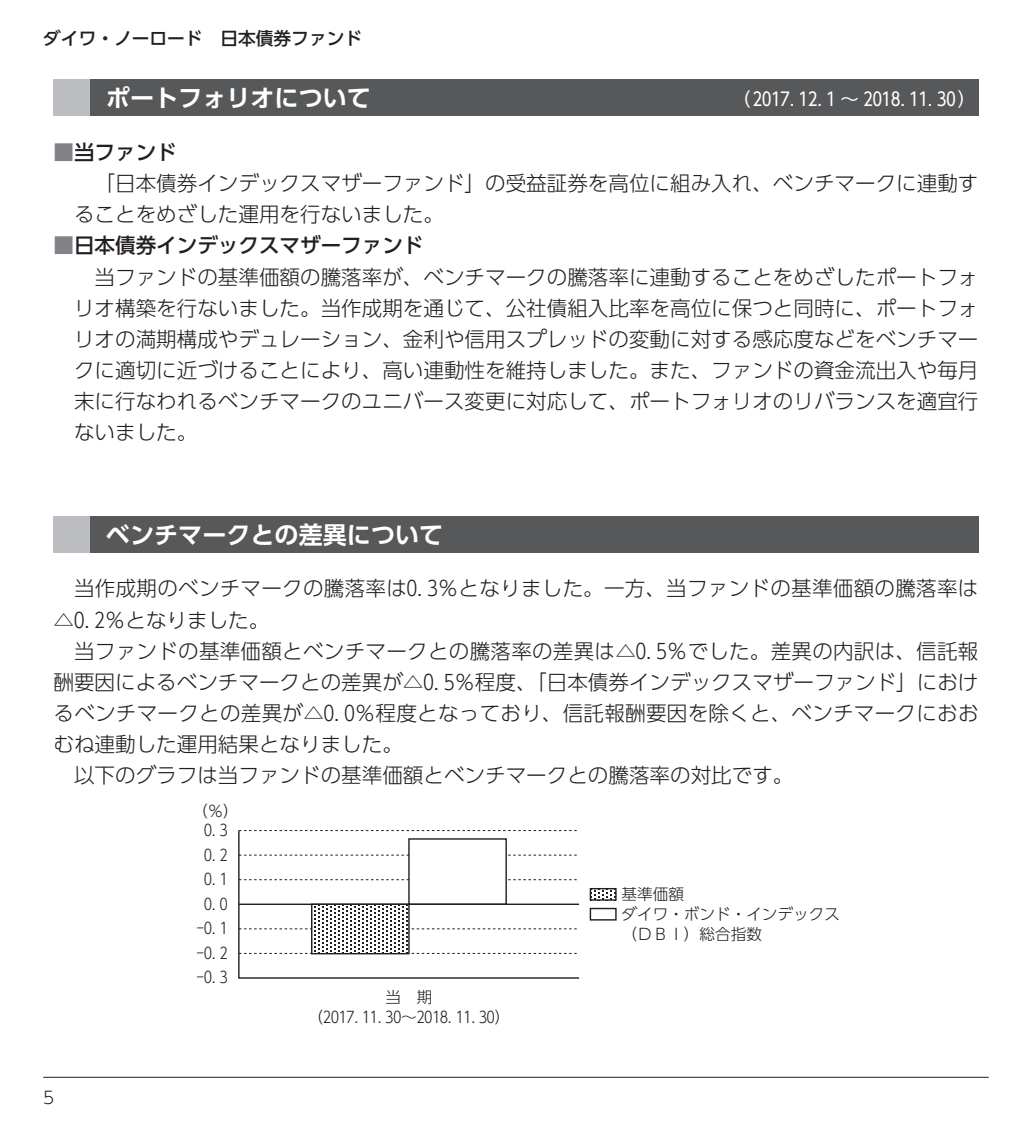
<style>
.page{position:relative;width:1032px;height:1134px;background:#fff}
.page>*{position:absolute;margin:0;border:0;box-sizing:border-box;transform-origin:0 0}
.t1{font:700 24px "UD Shin Go Pro De";color:#fff}
.t2{font:300 20.6px/31.2px "UD Shin Go Pro";color:#231f20}
.t3{font:500 20.6px "UD Shin Go Pro";color:#231f20}
.t4{font:18.4px "UD Shin Go Pro";color:#fff}
.t5{font:500 17.8px "UD Shin Go Pro";color:#231f20}
.t6{font:300 17px "UD Shin Go Pro";color:#231f20}
.t7{font:300 15.6px/24.6px "UD Shin Go Pro";color:#231f20;text-align:center}
.s1{color:#808285}
</style>
<div class="page">
<hr style="left:43px;top:1077px;width:946px;height:1px;background:#231f20">
<svg style="left:238px;top:830px;width:342px;height:149px"></svg>
<svg style="left:594px;top:890px;width:21px;height:9px"></svg>
<div style="left:590px;top:888px;width:27px;height:13px;border:1px solid #231f20"></div>
<div style="left:590px;top:908px;width:27px;height:12px;border:1px solid #231f20"></div>
<div style="left:54px;top:516px;width:924px;height:37px;background:#57585a"></div>
<div style="left:54px;top:516px;width:36px;height:37px;background:#bcbdc0"></div>
<div style="left:54px;top:79px;width:924px;height:37px;background:#57585a"></div>
<div style="left:54px;top:79px;width:36px;height:37px;background:#bcbdc0"></div>
<p class="t5" style="left:43px;top:24px;width:320px">ダイワ・ノーロード　日本債券ファンド</p>
<p class="t1" style="left:106px;top:78px;width:267px">ポートフォリオについて</p>
<p class="t4" style="left:732px;top:84px;width:246px">（ 2017. 12. 1 ～ 2018. 11. 30）</p>
<p class="t3" style="left:54px;top:135px;width:125px"><span class="s1">■</span>当ファンド</p>
<p class="t2" style="left:95px;top:167px;width:885px">「日本債券インデックスマザーファンド」の受益証券を高位に組み入れ、ベンチマークに連動す</p>
<p class="t2" style="left:74px;top:198px;width:371px">ることをめざした運用を行ないました。</p>
<p class="t3" style="left:54px;top:229px;width:371px"><span class="s1">■</span>日本債券インデックスマザーファンド</p>
<p class="t2" style="left:95px;top:260px;width:885px">当ファンドの基準価額の騰落率が、ベンチマークの騰落率に連動することをめざしたポートフォ</p>
<p class="t2" style="left:74px;top:292px;width:906px">リオ構築を行ないました。当作成期を通じて、公社債組入比率を高位に保つと同時に、ポートフォ</p>
<p class="t2" style="left:74px;top:323px;width:906px">リオの満期構成やデュレーション、金利や信用スプレッドの変動に対する感応度などをベンチマー</p>
<p class="t2" style="left:74px;top:354px;width:906px">クに適切に近づけることにより、高い連動性を維持しました。また、ファンドの資金流出入や毎月</p>
<p class="t2" style="left:74px;top:385px;width:906px">末に行なわれるベンチマークのユニバース変更に対応して、ポートフォリオのリバランスを適宜行</p>
<p class="t2" style="left:74px;top:416px;width:125px">ないました。</p>
<p class="t1" style="left:106px;top:515px;width:339px">ベンチマークとの差異について</p>
<p class="t2" style="left:54px;top:572px;width:926px;text-indent:21px">当作成期のベンチマークの騰落率は0. 3％となりました。一方、当ファンドの基準価額の騰落率は△0. 2％となりました。</p>
<p class="t2" style="left:74px;top:634px;width:906px">当ファンドの基準価額とベンチマークとの騰落率の差異は△0. 5％でした。差異の内訳は、信託報</p>
<p class="t2" style="left:54px;top:666px;width:926px">酬要因によるベンチマークとの差異が△0. 5％程度、「日本債券インデックスマザーファンド」におけ</p>
<p class="t2" style="left:54px;top:697px;width:926px">るベンチマークとの差異が△0. 0％程度となっており、信託報酬要因を除くと、ベンチマークにおお</p>
<p class="t2" style="left:54px;top:728px;width:351px">むね連動した運用結果となりました。</p>
<p class="t2" style="left:74px;top:759px;width:721px">以下のグラフは当ファンドの基準価額とベンチマークとの騰落率の対比です。</p>
<p class="t7" style="left:192px;top:798px;width:48px">（％）</p>
<p class="t7" style="left:204px;top:817px;width:25px">0. 3</p>
<p class="t7" style="left:204px;top:842px;width:25px">0. 2</p>
<p class="t7" style="left:204px;top:866px;width:25px">0. 1</p>
<p class="t7" style="left:196px;top:891px;width:33px">0. 0 -0. 1 -0. 2 -0. 3</p>
<p class="t7" style="left:308px;top:987px;width:204px;line-height:19.8px">当　期<br>（2017. 11. 30～2018. 11. 30）</p>
<p class="t7" style="left:622px;top:883px;width:220px;line-height:19.8px;text-align:left">基準価額<br>ダイワ・ボンド・インデックス（ＤＢＩ）総合指数</p>
<p class="t6" style="left:43px;top:1083px;width:13px">5</p>
</div>
